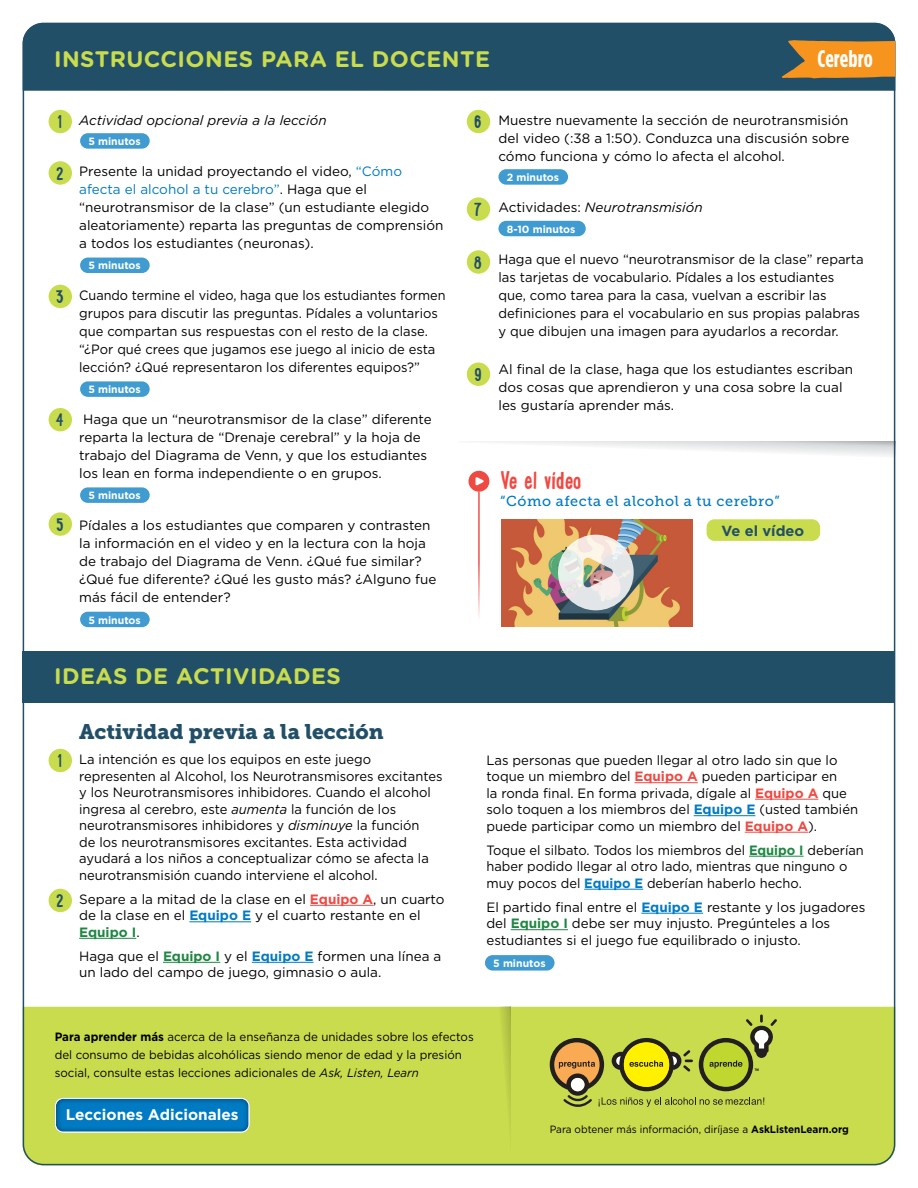
<style>
.page{position:relative;width:918px;height:1188px;background:#fff}
.page>*{position:absolute;margin:0;border:0;box-sizing:border-box;transform-origin:0 0}
.t1{font:700 24.45px "Lunch Box";color:#f04942}
.t2{font:700 24px "Gotham Condensed";color:#fff}
.t3{font:700 22.5px "Gotham Rounded";letter-spacing:.02em;color:#c9dc4e}
.t4{font:21px "Museo Slab 900";color:#224f68}
.t5{font:700 18px "Lunch Box";color:#224f68}
.t6{font:700 15.3px "Gotham";color:#fff}
.t7{font:700 14.7px "Gotham";color:#224f68}
.t8{font:14.4px "Museo Slab 500";letter-spacing:.04em;color:#007ac2}
.t9{font:13.5px/18px "Gotham";color:#000}
.t10{font:13.5px/16.5px "Gotham";color:#000;scale:.96 1}
.t11{font:13.5px/18px "Gotham";color:#000;scale:.94 1}
.t12{font:italic 13.5px "Gotham";color:#000}
.t13{font:12px/18px "Gotham";color:#000;scale:.96 1}
.t14{font:700 10.5px "Gotham";color:#fff}
.t15{font:10.5px "Gotham";color:#000;scale:.95 1}
.s1{color:#007ac2}
.s2{font-style:normal}
.s3{font-style:italic}
.s4{font-weight:700;color:#f04942}
.s5{font-weight:700;color:#007ac2}
.s6{font-weight:700;color:#1e8742}
.s7{font-weight:700}
</style>
<div class="page">
<svg style="left:468px;top:442px;width:424px;height:122px"></svg>
<div style="left:23px;top:651px;width:872px;height:51px;background:#224f68"></div>
<div style="left:23px;top:23px;width:872px;height:68px;background:#224f68"></div>
<div style="left:23px;top:1007px;width:872px;height:158px;background:#c9dc4e"></div>
<svg style="left:482px;top:1007px;width:29px;height:155px;background:#c5d84c"></svg>
<div style="left:41px;top:1087px;width:222px;height:46px;background:#000;opacity:.75"></div>
<div style="left:55px;top:1098px;width:195px;height:35px;border:1px solid #fff;border-radius:8px"></div>
<svg style="left:550px;top:1015px;width:227px;height:92px;background:#b3ba41"></svg>
<hr style="left:310px;top:905px;width:63px;height:1px;background:#f04942">
<hr style="left:189px;top:921px;width:62px;height:1px;background:#007ac2">
<hr style="left:79px;top:938px;width:57px;height:1px;background:#1e8742">
<hr style="left:163px;top:962px;width:57px;height:1px;background:#1e8742">
<hr style="left:252px;top:962px;width:62px;height:1px;background:#007ac2">
<hr style="left:635px;top:782px;width:63px;height:1px;background:#f04942">
<hr style="left:755px;top:799px;width:63px;height:1px;background:#f04942">
<hr style="left:694px;top:815px;width:61px;height:1px;background:#007ac2">
<hr style="left:745px;top:832px;width:63px;height:1px;background:#f04942">
<hr style="left:749px;top:856px;width:55px;height:1px;background:#1e8742">
<hr style="left:584px;top:889px;width:59px;height:1px;background:#007ac2">
<hr style="left:641px;top:913px;width:62px;height:1px;background:#007ac2">
<hr style="left:511px;top:929px;width:57px;height:1px;background:#1e8742">
<div style="left:80px;top:258px;width:70px;height:15px;background:#409bd1;border-radius:8px"></div>
<div style="left:80px;top:133px;width:70px;height:16px;background:#409bd1;border-radius:8px"></div>
<div style="left:80px;top:381px;width:70px;height:16px;background:#409bd1;border-radius:8px"></div>
<div style="left:80px;top:487px;width:70px;height:16px;background:#409bd1;border-radius:8px"></div>
<div style="left:80px;top:612px;width:70px;height:15px;background:#409bd1;border-radius:8px"></div>
<div style="left:485px;top:955px;width:70px;height:16px;background:#409bd1;border-radius:8px"></div>
<div style="left:498px;top:169px;width:70px;height:16px;background:#409bd1;border-radius:8px"></div>
<div style="left:498px;top:221px;width:88px;height:15px;background:#409bd1;border-radius:8px"></div>
<div style="left:49px;top:110px;width:23px;height:23px;background:#c9dc4e;border-radius:50%"></div>
<div style="left:467px;top:110px;width:23px;height:23px;background:#c9dc4e;border-radius:50%"></div>
<div style="left:467px;top:197px;width:23px;height:24px;background:#c9dc4e;border-radius:50%"></div>
<div style="left:467px;top:250px;width:23px;height:24px;background:#c9dc4e;border-radius:50%"></div>
<div style="left:467px;top:363px;width:23px;height:23px;background:#c9dc4e;border-radius:50%"></div>
<div style="left:49px;top:161px;width:23px;height:24px;background:#c9dc4e;border-radius:50%"></div>
<div style="left:49px;top:285px;width:23px;height:23px;background:#c9dc4e;border-radius:50%"></div>
<div style="left:49px;top:408px;width:23px;height:23px;background:#c9dc4e;border-radius:50%"></div>
<div style="left:49px;top:512px;width:23px;height:24px;background:#c9dc4e;border-radius:50%"></div>
<div style="left:49px;top:749px;width:23px;height:23px;background:#c9dc4e;border-radius:50%"></div>
<div style="left:49px;top:889px;width:23px;height:23px;background:#c9dc4e;border-radius:50%"></div>
<div style="left:707px;top:519px;width:113px;height:22px;background:#c9dc4e;border-radius:8px"></div>
<img style="left:502px;top:519px;width:190px;height:107px">
<svg style="left:558px;top:535px;width:76px;height:75px;background:#d2cec5"></svg>
<svg style="left:469px;top:471px;width:20px;height:21px"></svg>
<hr style="left:478px;top:492px;width:2px;height:135px;background:#f04942">
<svg style="left:782px;top:40px;width:113px;height:38px;background:#d78928"></svg>
<h3 class="t3" style="left:54px;top:42px;width:438px">INSTRUCCIONES PARA EL DOCENTE</h3>
<h2 class="t2" style="left:817px;top:45px;width:57px">Cerebro</h2>
<p class="t12" style="left:79px;top:111px;width:249px">Actividad opcional previa a la lección</p>
<p class="t9" style="left:79px;top:162px;width:366px">Presente la unidad proyectando el video, <span class="s1">“Cómo afecta el alcohol a tu cerebro”</span>. Haga que el “neurotransmisor de la clase” (un estudiante elegido aleatoriamente) reparta las preguntas de comprensión a todos los estudiantes (neuronas).</p>
<p class="t11" style="left:79px;top:286px;width:391px">Cuando termine el video, haga que los estudiantes formen grupos para discutir las preguntas. Pídales a voluntarios que compartan sus respuestas con el resto de la clase. “¿Por qué crees que jugamos ese juego al inicio de esta lección? ¿Qué representaron los diferentes equipos?”</p>
<p class="t9" style="left:79px;top:410px;width:354px;text-indent:4px">Haga que un “neurotransmisor de la clase” diferente reparta la lectura de “Drenaje cerebral” y la hoja de trabajo del Diagrama de Venn, y que los estudiantes los lean en forma independiente o en grupos.</p>
<p class="t9" style="left:79px;top:515px;width:359px">Pídales a los estudiantes que comparen y contrasten la información en el video y en la lectura con la hoja de trabajo del Diagrama de Venn. ¿Qué fue similar? ¿Qué fue diferente? ¿Qué les gusto más? ¿Alguno fue más fácil de entender?</p>
<h3 class="t5" style="left:58px;top:109px;width:6px">1</h3>
<h3 class="t5" style="left:474px;top:109px;width:9px">6</h3>
<p class="t14" style="left:88px;top:134px;width:54px">5 minutos</p>
<h3 class="t5" style="left:56px;top:160px;width:9px">2</h3>
<h3 class="t5" style="left:474px;top:196px;width:10px">7</h3>
<h3 class="t5" style="left:474px;top:249px;width:10px">8</h3>
<p class="t14" style="left:88px;top:259px;width:54px">5 minutos</p>
<h3 class="t5" style="left:56px;top:284px;width:10px">3</h3>
<h3 class="t5" style="left:474px;top:361px;width:9px">9</h3>
<p class="t14" style="left:88px;top:383px;width:54px">5 minutos</p>
<h3 class="t5" style="left:56px;top:407px;width:10px">4</h3>
<p class="t14" style="left:88px;top:489px;width:54px">5 minutos</p>
<h3 class="t5" style="left:56px;top:511px;width:9px">5</h3>
<p class="t14" style="left:88px;top:613px;width:54px">5 minutos</p>
<p class="t9" style="left:498px;top:110px;width:352px;text-align:justify">Muestre nuevamente la sección de neurotransmisión del video (:38 a 1:50). Conduzca una discusión sobre cómo funciona y cómo lo afecta el alcohol.</p>
<p class="t12" style="left:498px;top:199px;width:206px"><span class="s2">Actividades:</span> Neurotransmisión</p>
<p class="t14" style="left:507px;top:170px;width:54px">2 minutos</p>
<p class="t14" style="left:507px;top:222px;width:70px">8-10 minutos</p>
<p class="t9" style="left:498px;top:250px;width:367px">Haga que el nuevo “neurotransmisor de la clase” reparta las tarjetas de vocabulario. Pídales a los estudiantes que, como tarea para la casa, vuelvan a escribir las definiciones para el vocabulario en sus propias palabras y que dibujen una imagen para ayudarlos a recordar.</p>
<p class="t9" style="left:498px;top:360px;width:356px">Al final de la clase, haga que los estudiantes escriban dos cosas que aprendieron y una cosa sobre la cual les gustaría aprender más.</p>
<h1 class="t1" style="left:500px;top:463px;width:83px">Ve el vídeo</h1>
<p class="t8" style="left:500px;top:494px;width:281px">“Cómo afecta el alcohol a tu cerebro”</p>
<p class="t7" style="left:721px;top:521px;width:84px">Ve el vídeo</p>
<h3 class="t3" style="left:54px;top:660px;width:289px">IDEAS DE ACTIVIDADES</h3>
<h3 class="t5" style="left:58px;top:748px;width:6px">1</h3>
<h3 class="t5" style="left:56px;top:888px;width:9px">2</h3>
<h3 class="t4" style="left:79px;top:719px;width:306px">Actividad previa a la lección</h3>
<p class="t10" style="left:79px;top:751px;width:380px">La intención es que los equipos en este juego representen al Alcohol, los Neurotransmisores excitantes y los Neurotransmisores inhibidores. Cuando el alcohol ingresa al cerebro, este <span class="s3">aumenta</span> la función de los neurotransmisores inhibidores y <span class="s3">disminuye</span> la función<br>de los neurotransmisores excitantes. Esta actividad ayudará a los niños a conceptualizar cómo se afecta la neurotransmisión cuando interviene el alcohol.</p>
<p class="t9" style="left:79px;top:891px;width:367px;line-height:16.5px">Separe a la mitad de la clase en el <span class="s4">Equipo A</span>, un cuarto de la clase en el <span class="s5">Equipo E</span> y el cuarto restante en el<br><span class="s6">Equipo I</span>.</p>
<p class="t9" style="left:79px;top:948px;width:364px;line-height:16.5px">Haga que el <span class="s6">Equipo I</span> y el <span class="s5">Equipo E</span> formen una línea a un lado del campo de juego, gimnasio o aula.</p>
<p class="t9" style="left:486px;top:752px;width:373px;line-height:16.5px">Las personas que pueden llegar al otro lado sin que lo toque un miembro del <span class="s4">Equipo A</span> pueden participar en<br>la ronda final. En forma privada, dígale al <span class="s4">Equipo A</span> que solo toquen a los miembros del <span class="s5">Equipo E</span> (usted también puede participar como un miembro del <span class="s4">Equipo A</span>).</p>
<p class="t10" style="left:486px;top:842px;width:395px">Toque el silbato. Todos los miembros del <span class="s6">Equipo I</span> deberían haber podido llegar al otro lado, mientras que ninguno o muy pocos del <span class="s5">Equipo E</span> deberían haberlo hecho.</p>
<p class="t9" style="left:486px;top:899px;width:380px;line-height:16.5px">El partido final entre el <span class="s5">Equipo E</span> restante y los jugadores del <span class="s6">Equipo I</span> debe ser muy injusto. Pregúnteles a los estudiantes si el juego fue equilibrado o injusto.</p>
<p class="t14" style="left:493px;top:956px;width:54px">5 minutos</p>
<p class="t13" style="left:55px;top:1028px;width:438px"><span class="s7">Para aprender más</span> acerca de la enseñanza de unidades sobre los efectos del consumo de bebidas alcohólicas siendo menor de edad y la presión social, consulte estas lecciones adicionales de <span class="s3">Ask, Listen, Learn</span></p>
<p class="t6" style="left:66px;top:1105px;width:174px">Lecciones Adicionales</p>
<p class="t15" style="left:550px;top:1123px;width:316px">Para obtener más información, diríjase a <span class="s7">AskListenLearn.org</span></p>
</div>
